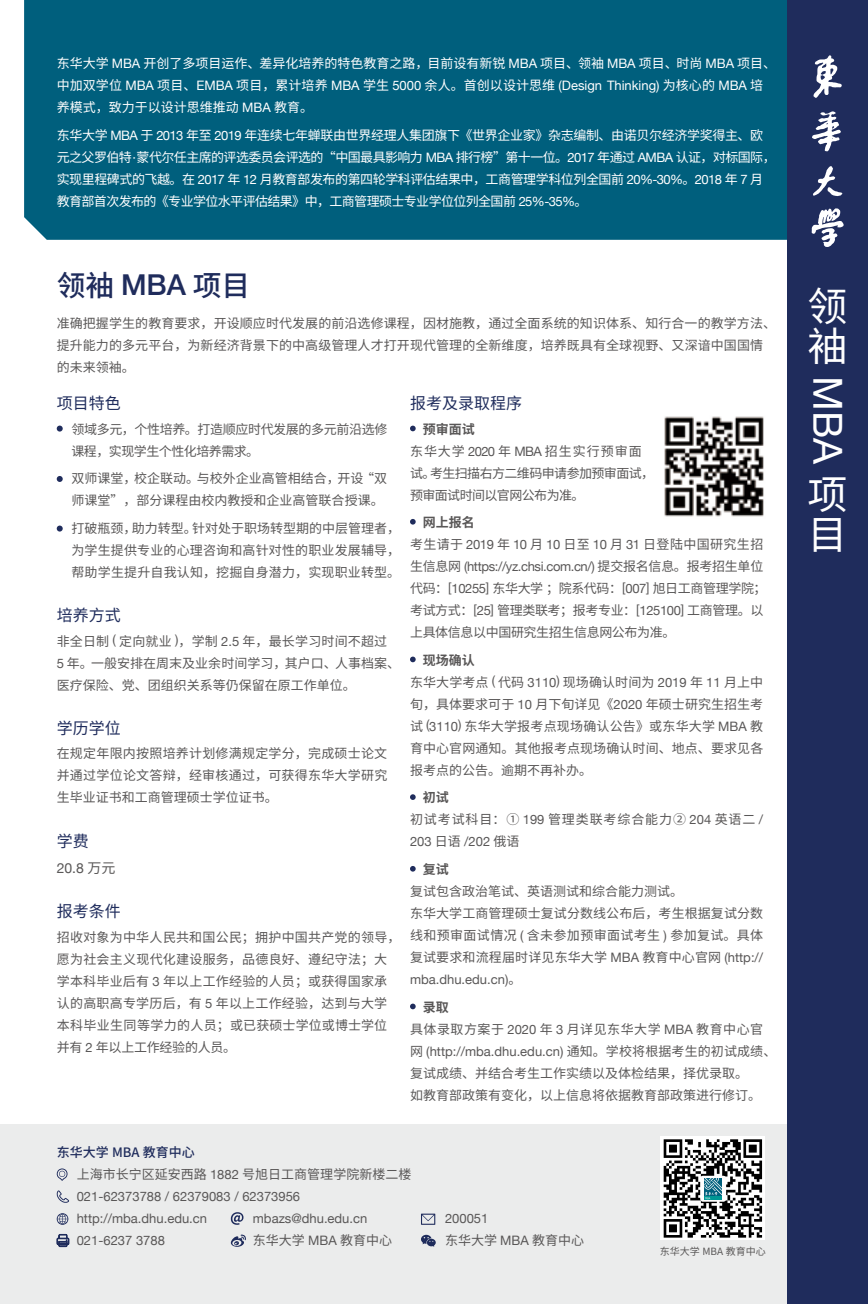
<style>
.page{position:relative;width:868px;height:1304px;background:#fff}
.page>*{position:absolute;margin:0;border:0;box-sizing:border-box;transform-origin:0 0}
.t1{font:40px/40px "Source Han Sans CN";color:#fff}
.t2{font:40px "Helvetica Neue";color:#fff}
.t3{font:500 28.8px "Source Han Sans CN";color:#1f2c5c}
.t4{font:16px "Source Han Sans CN";color:#1f2c5c}
.t5{font:14px "Helvetica Neue";color:#595757}
.t6{font:13px/22px "Source Han Sans CN";letter-spacing:.005em;color:#595757}
.t7{font:13px/22px "Source Han Sans CN";letter-spacing:-.035em;color:#fff}
.t8{font:13px/22px "Helvetica Neue";color:#595757}
.t9{font:13px/22px "Source Han Sans CN";letter-spacing:-.03em;color:#595757}
.t10{font:13px "Helvetica Neue";color:#fff}
.t11{font:13px "Source Han Sans CN";color:#fff}
.t12{font:13px/22px "Source Han Sans CN";letter-spacing:-.045em;color:#595757}
.t13{font:13px "Helvetica Neue";letter-spacing:-.03em;color:#595757}
.t14{font:13px/22px "Source Han Sans CN";letter-spacing:.03em;color:#595757}
.t15{font:13px/22px "Source Han Sans CN";letter-spacing:.07em;color:#595757}
.t16{font:13px/22px "Source Han Sans CN";letter-spacing:.04em;color:#595757}
.t17{font:700 13px "Source Han Sans CN";color:#595757}
.t18{font:10px "Source Han Sans CN";color:#595757}
.s1{font-family:"Helvetica Neue"}
.s2{font-family:"Source Han Sans CN"}
.s3{font-weight:700}
.s4{font-weight:500;color:#1f2c5c}
</style>
<div class="page">
<div style="left:0;top:1124px;width:811px;height:180px;background:#ebecec"></div>
<svg style="left:56px;top:1168px;width:12px;height:13px"></svg>
<svg style="left:57px;top:1190px;width:12px;height:13px"></svg>
<svg style="left:57px;top:1213px;width:11px;height:12px"></svg>
<svg style="left:231px;top:1212px;width:12px;height:13px"></svg>
<svg style="left:421px;top:1214px;width:14px;height:11px"></svg>
<svg style="left:56px;top:1234px;width:13px;height:13px"></svg>
<svg style="left:231px;top:1234px;width:15px;height:13px"></svg>
<svg style="left:421px;top:1235px;width:14px;height:12px"></svg>
<div style="left:660px;top:1136px;width:105px;height:104px;background:#fff"></div>
<svg style="left:663px;top:1139px;width:99px;height:99px"></svg>
<div style="left:24px;top:0;width:763px;height:240px;background:#005f7d"></div>
<div style="left:787px;top:0;width:80px;height:1304px;background:#1f2c5c"></div>
<svg style="left:813px;top:55px;width:28px;height:43px"></svg>
<svg style="left:812px;top:111px;width:28px;height:40px"></svg>
<svg style="left:811px;top:208px;width:32px;height:39px"></svg>
<svg style="left:813px;top:166px;width:29px;height:30px"></svg>
<svg style="left:57px;top:426px;width:6px;height:6px"></svg>
<svg style="left:57px;top:476px;width:6px;height:6px"></svg>
<svg style="left:57px;top:526px;width:6px;height:6px"></svg>
<svg style="left:410px;top:519px;width:5px;height:6px"></svg>
<svg style="left:410px;top:657px;width:5px;height:5px"></svg>
<svg style="left:410px;top:794px;width:5px;height:6px"></svg>
<svg style="left:410px;top:866px;width:5px;height:6px"></svg>
<svg style="left:410px;top:1004px;width:5px;height:5px"></svg>
<svg style="left:410px;top:426px;width:5px;height:5px"></svg>
<img style="left:664px;top:416px;width:100px;height:101px">
<p class="t11" style="left:57px;top:56px;width:721px">东华大学 <span class="s1">MBA</span> 开创了多项目运作、差异化培养的特色教育之路，目前设有新锐 <span class="s1">MBA</span> 项目、领袖 <span class="s1">MBA</span> 项目、时尚 <span class="s1">MBA</span> 项目、</p>
<p class="t10" style="left:57px;top:76px;width:708px"><span class="s2">中加双学位</span> MBA <span class="s2">项目、</span>EMBA <span class="s2">项目，累计培养</span> MBA <span class="s2">学生</span> 5000 <span class="s2">余人。首创以设计思维</span> (Design Thinking) <span class="s2">为核心的</span> MBA <span class="s2">培</span></p>
<p class="t7" style="left:57px;top:94px;width:707px;line-height:27.6px">养模式，致力于以设计思维推动 <span class="s1">MBA</span> 教育。<br>东华大学 <span class="s1">MBA</span> 于 <span class="s1">2013</span> 年至 <span class="s1">2019</span> 年连续七年蝉联由世界经理人集团旗下《世界企业家》杂志编制、由诺贝尔经济学奖得主、欧</p>
<p class="t7" style="left:57px;top:146px;width:720px">元之父罗伯特<span class="s1">·</span>蒙代尔任主席的评选委员会评选的“中国最具影响力 <span class="s1">MBA</span> 排行榜”第十一位。<span class="s1">2017</span> 年通过 <span class="s1">AMBA</span> 认证，对标国际，实现里程碑式的飞越。在 <span class="s1">2017</span> 年 <span class="s1">12</span> 月教育部发布的第四轮学科评估结果中，工商管理学科位列全国前 <span class="s1">20%-30%</span>。<span class="s1">2018</span> 年 <span class="s1">7</span> 月教育部首次发布的《专业学位水平评估结果》中，工商管理硕士专业学位位列全国前 <span class="s1">25%-35%</span>。</p>
<h2 class="t3" style="left:57px;top:269px;width:195px">领袖 <span class="s1">MBA</span> 项目</h2>
<p class="t6" style="left:57px;top:312px;width:720px">准确把握学生的教育要求，开设顺应时代发展的前沿选修课程，因材施教，通过全面系统的知识体系、知行合一的教学方法、提升能力的多元平台，为新经济背景下的中高级管理人才打开现代管理的全新维度，培养既具有全球视野、又深谙中国国情的未来领袖。</p>
<p class="t4" style="left:57px;top:394px;width:65px">项目特色</p>
<p class="t9" style="left:71px;top:418px;width:317px">领域多元，个性培养。打造顺应时代发展的多元前沿选修课程，实现学生个性化培养需求。</p>
<p class="t6" style="left:71px;top:468px;width:317px">双师课堂，校企联动。与校外企业高管相结合，开设“双师课堂”，部分课程由校内教授和企业高管联合授课。</p>
<p class="t6" style="left:71px;top:518px;width:330px;text-align:justify">打破瓶颈，助力转型。针对处于职场转型期的中层管理者，为学生提供专业的心理咨询和高针对性的职业发展辅导，帮助学生提升自我认知，挖掘自身潜力，实现职业转型。</p>
<p class="t4" style="left:57px;top:606px;width:65px">培养方式</p>
<p class="t6" style="left:57px;top:630px;width:345px">非全日制 <sup>(</sup> 定向就业 <sup>)</sup>，学制 <span class="s1">2.5</span> 年，最长学习时间不超过<br><span class="s1">5</span> 年。一般安排在周末及业余时间学习，其户口、人事档案、医疗保险、党、团组织关系等仍保留在原工作单位。</p>
<p class="t4" style="left:57px;top:719px;width:65px">学历学位</p>
<p class="t6" style="left:57px;top:743px;width:332px;text-align:justify">在规定年限内按照培养计划修满规定学分，完成硕士论文并通过学位论文答辩，经审核通过，可获得东华大学研究生毕业证书和工商管理硕士学位证书。</p>
<p class="t4" style="left:57px;top:833px;width:33px">学费</p>
<p class="t5" style="left:57px;top:858px;width:60px">20.8 <span class="s2">万元</span></p>
<p class="t4" style="left:57px;top:902px;width:65px">报考条件</p>
<p class="t6" style="left:57px;top:926px;width:345px">招收对象为中华人民共和国公民；拥护中国共产党的领导，愿为社会主义现代化建设服务，品德良好、遵纪守法；大学本科毕业后有 <span class="s1">3</span> 年以上工作经验的人员；或获得国家承认的高职高专学历后，有 <span class="s1">5</span> 年以上工作经验，达到与大学本科毕业生同等学力的人员；或已获硕士学位或博士学位并有 <span class="s1">2</span> 年以上工作经验的人员。</p>
<p class="t4" style="left:410px;top:394px;width:114px">报考及录取程序</p>
<p class="t12" style="left:410px;top:418px;width:246px;text-indent:13px"><span class="s3">预审面试<br></span>东华大学 <span class="s1">2020</span> 年 <span class="s1">MBA</span> 招生实行预审面试。考生扫描右方二维码申请参加预审面试，预审面试时间以官网公布为准。</p>
<p class="t14" style="left:410px;top:512px;width:355px;text-indent:13px"><span class="s3">网上报名<br></span>考生请于 <span class="s1">2019</span> 年 <span class="s1">10</span> 月 <span class="s1">10</span> 日至 <span class="s1">10</span> 月 <span class="s1">31</span> 日登陆中国研究生招</p>
<p class="t13" style="left:410px;top:557px;width:355px"><span class="s2">生信息网</span> (https://yz.chsi.com.cn/) <span class="s2">提交报名信息。报考招生单位</span></p>
<p class="t9" style="left:410px;top:578px;width:358px">代码：<span class="s1">[10255]</span> 东华大学；院系代码：<span class="s1">[007]</span> 旭日工商管理学院；考试方式：<span class="s1">[25]</span> 管理类联考；报考专业：<span class="s1">[125100]</span> 工商管理。以上具体信息以中国研究生招生信息网公布为准。</p>
<p class="t6" style="left:410px;top:649px;width:355px;text-indent:13px"><span class="s3">现场确认<br></span>东华大学考点 <sup>(</sup> 代码 <span class="s1">3110</span><sup>)</sup> 现场确认时间为 <span class="s1">2019</span> 年 <span class="s1">11</span> 月上中旬，具体要求可于 <span class="s1">10</span> 月下旬详见《<span class="s1">2020</span> 年硕士研究生招生考试 <sup>(</sup><span class="s1">3110</span><sup>)</sup> 东华大学报考点现场确认公告》或东华大学 <span class="s1">MBA</span> 教育中心官网通知。其他报考点现场确认时间、地点、要求见各报考点的公告。逾期不再补办。</p>
<p class="t15" style="left:410px;top:787px;width:355px;text-indent:13px"><span class="s3">初试<br></span>初试考试科目：① <span class="s1">199</span> 管理类联考综合能力② <span class="s1">204</span> 英语二 <span class="s1">/</span></p>
<p class="t8" style="left:410px;top:831px;width:111px">203 <span class="s2">日语</span> /202 <span class="s2">俄语</span></p>
<p class="t17" style="left:423px;top:862px;width:27px">复试</p>
<p class="t6" style="left:410px;top:881px;width:355px">复试包含政治笔试、英语测试和综合能力测试。<br>东华大学工商管理硕士复试分数线公布后，考生根据复试分数线和预审面试情况 <span class="s1">(</span> 含未参加预审面试考生 <span class="s1">)</span> 参加复试。具体复试要求和流程届时详见东华大学 <span class="s1">MBA</span> 教育中心官网 <span class="s1">(http://</span></p>
<p class="t8" style="left:410px;top:969px;width:113px">mba.dhu.edu.cn)<span class="s2">。</span></p>
<p class="t16" style="left:410px;top:996px;width:355px;text-indent:13px"><span class="s3">录取<br></span>具体录取方案于 <span class="s1">2020</span> 年 <span class="s1">3</span> 月详见东华大学 <span class="s1">MBA</span> 教育中心官</p>
<p class="t8" style="left:410px;top:1041px;width:368px"><span class="s2">网</span> (http://mba.dhu.edu.cn) <span class="s2">通知。学校将根据考生的初试成绩、</span></p>
<p class="t6" style="left:410px;top:1062px;width:352px">复试成绩、并结合考生工作实绩以及体检结果，择优录取。如教育部政策有变化，以上信息将依据教育部政策进行修订。</p>
<p class="t6" style="left:77px;top:1142px;width:336px;text-indent:-20px"><span class="s4">东华大学 MBA 教育中心<br></span>上海市长宁区延安西路 <span class="s1">1882</span> 号旭日工商管理学院新楼二楼</p>
<p class="t8" style="left:77px;top:1186px;width:225px">021-62373788 / 62379083 / 62373956 http://mba.dhu.edu.cn</p>
<p class="t8" style="left:253px;top:1208px;width:116px">mbazs@dhu.edu.cn</p>
<p class="t8" style="left:445px;top:1208px;width:45px">200051</p>
<p class="t8" style="left:77px;top:1230px;width:90px">021-6237 3788</p>
<p class="t6" style="left:253px;top:1230px;width:141px">东华大学 <span class="s1">MBA</span> 教育中心</p>
<p class="t6" style="left:445px;top:1230px;width:141px">东华大学 <span class="s1">MBA</span> 教育中心</p>
<p class="t18" style="left:659px;top:1246px;width:107px">东华大学 MBA 教育中心</p>
<h1 class="t1" style="left:807px;top:287px;width:40px">领袖</h1>
<h1 class="t2" style="left:856px;top:376px;width:90px;rotate:90deg">MBA</h1>
<h1 class="t1" style="left:807px;top:475px;width:40px">项目</h1>
</div>
